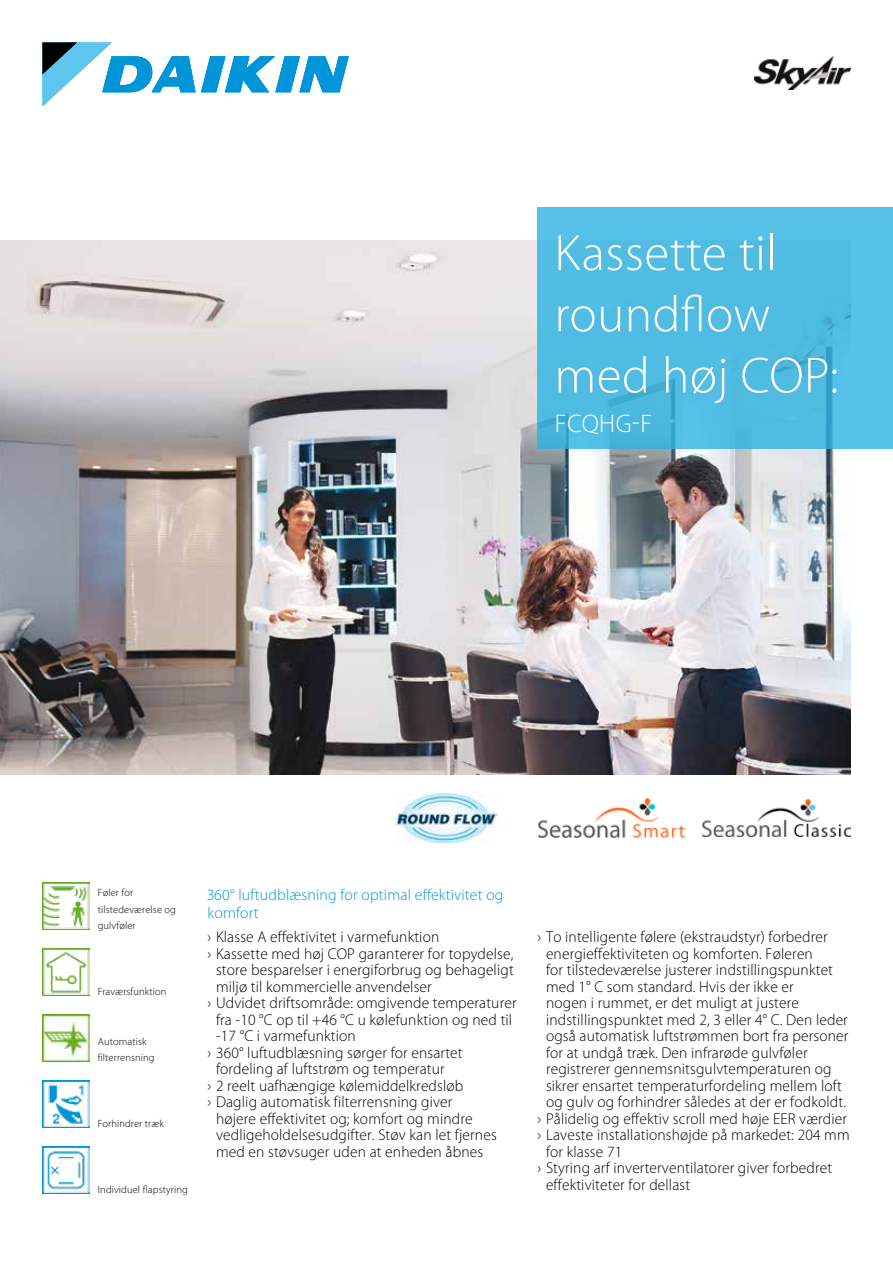
<style>
.page{position:relative;width:893px;height:1263px;background:#fff}
.page>*{position:absolute;margin:0;border:0;box-sizing:border-box;transform-origin:0 0}
.t1{font:300 51px/61.2px "Myriad Pro";letter-spacing:.01em;color:#fff}
.t2{font:300 25.5px "Myriad Pro";letter-spacing:.02em;color:#fff}
.t3{font:300 15.75px "Myriad Pro";letter-spacing:.01em;color:#000}
.t4{font:300 15.75px/18px "Myriad Pro";letter-spacing:.01em;color:#0095d8}
.t5{font:300 10.5px/16.5px "Myriad Pro";letter-spacing:.01em;color:#000}
</style>
<div class="page">
<svg style="left:43px;top:43px;width:306px;height:63px"></svg>
<img style="left:0;top:241px;width:850px;height:533px">
<img style="left:755px;top:57px;width:95px;height:33px">
<img style="left:43px;top:1146px;width:46px;height:47px">
<img style="left:43px;top:1080px;width:46px;height:47px">
<img style="left:43px;top:1014px;width:46px;height:47px">
<img style="left:43px;top:948px;width:46px;height:47px">
<img style="left:43px;top:882px;width:46px;height:47px">
<div style="left:537px;top:208px;width:356px;height:241px;background:#50bce3"></div>
<img style="left:396px;top:793px;width:100px;height:50px">
<img style="left:538px;top:799px;width:147px;height:38px">
<img style="left:702px;top:799px;width:148px;height:38px">
<h1 class="t1" style="left:554px;top:223px;width:285px">Kassette til roundflow med høj COP:</h1>
<h2 class="t2" style="left:555px;top:409px;width:99px">FCQHG-F</h2>
<p class="t5" style="left:98px;top:884px;width:80px">Føler for tilstedeværelse og gulvføler</p>
<p class="t5" style="left:98px;top:983px;width:70px">Fraværsfunktion</p>
<p class="t5" style="left:98px;top:1033px;width:58px">Automatisk filterrensning</p>
<p class="t5" style="left:98px;top:1115px;width:68px">Forhindrer træk</p>
<p class="t5" style="left:98px;top:1181px;width:92px">Individuel flapstyring</p>
<p class="t4" style="left:207px;top:886px;width:297px">360° luftudblæsning for optimal effektivitet og komfort</p>
<p class="t3" style="left:207px;top:928px;width:233px">› Klasse A effektivitet i varmefunktion</p>
<p class="t3" style="left:207px;top:945px;width:307px">› Kassette med høj COP garanterer for topydelse,</p>
<p class="t3" style="left:216px;top:961px;width:299px">store besparelser i energiforbrug og behageligt</p>
<p class="t3" style="left:216px;top:978px;width:217px">miljø til kommercielle anvendelser</p>
<p class="t3" style="left:207px;top:994px;width:311px">› Udvidet driftsområde: omgivende temperaturer</p>
<p class="t3" style="left:216px;top:1011px;width:298px">fra -10 °C op til +46 °C u kølefunktion og ned til</p>
<p class="t3" style="left:216px;top:1027px;width:141px">-17 °C i varmefunktion</p>
<p class="t3" style="left:207px;top:1044px;width:257px">› 360° luftudblæsning sørger for ensartet</p>
<p class="t3" style="left:216px;top:1060px;width:230px">fordeling af luftstrøm og temperatur</p>
<p class="t3" style="left:207px;top:1077px;width:257px">› 2 reelt uafhængige kølemiddelkredsløb</p>
<p class="t3" style="left:207px;top:1093px;width:246px">› Daglig automatisk filterrensning giver</p>
<p class="t3" style="left:216px;top:1110px;width:258px">højere effektivitet og; komfort og mindre</p>
<p class="t3" style="left:216px;top:1126px;width:282px">vedligeholdelsesudgifter. Støv kan let fjernes</p>
<p class="t3" style="left:216px;top:1143px;width:269px">med en støvsuger uden at enheden åbnes</p>
<p class="t3" style="left:537px;top:928px;width:292px">› To intelligente følere (ekstraudstyr) forbedrer</p>
<p class="t3" style="left:546px;top:945px;width:268px">energieffektiviteten og komforten. Føleren</p>
<p class="t3" style="left:546px;top:961px;width:289px">for tilstedeværelse justerer indstillingspunktet</p>
<p class="t3" style="left:546px;top:978px;width:249px">med 1° C som standard. Hvis der ikke er</p>
<p class="t3" style="left:546px;top:994px;width:255px">nogen i rummet, er det muligt at justere</p>
<p class="t3" style="left:546px;top:1011px;width:303px">indstillingspunktet med 2, 3 eller 4° C. Den leder</p>
<p class="t3" style="left:546px;top:1027px;width:304px">også automatisk luftstrømmen bort fra personer</p>
<p class="t3" style="left:546px;top:1044px;width:263px">for at undgå træk. Den infrarøde gulvføler</p>
<p class="t3" style="left:546px;top:1060px;width:287px">registrerer gennemsnitsgulvtemperaturen og</p>
<p class="t3" style="left:546px;top:1077px;width:297px">sikrer ensartet temperaturfordeling mellem loft</p>
<p class="t3" style="left:546px;top:1093px;width:302px">og gulv og forhindrer således at der er fodkoldt.</p>
<p class="t3" style="left:537px;top:1110px;width:311px">› Pålidelig og effektiv scroll med høje EER værdier</p>
<p class="t3" style="left:537px;top:1126px;width:314px">› Laveste installationshøjde på markedet: 204 mm</p>
<p class="t3" style="left:546px;top:1143px;width:78px">for klasse 71</p>
<p class="t3" style="left:537px;top:1159px;width:296px">› Styring arf inverterventilatorer giver forbedret</p>
<p class="t3" style="left:546px;top:1176px;width:146px">effektiviteter for dellast</p>
</div>
